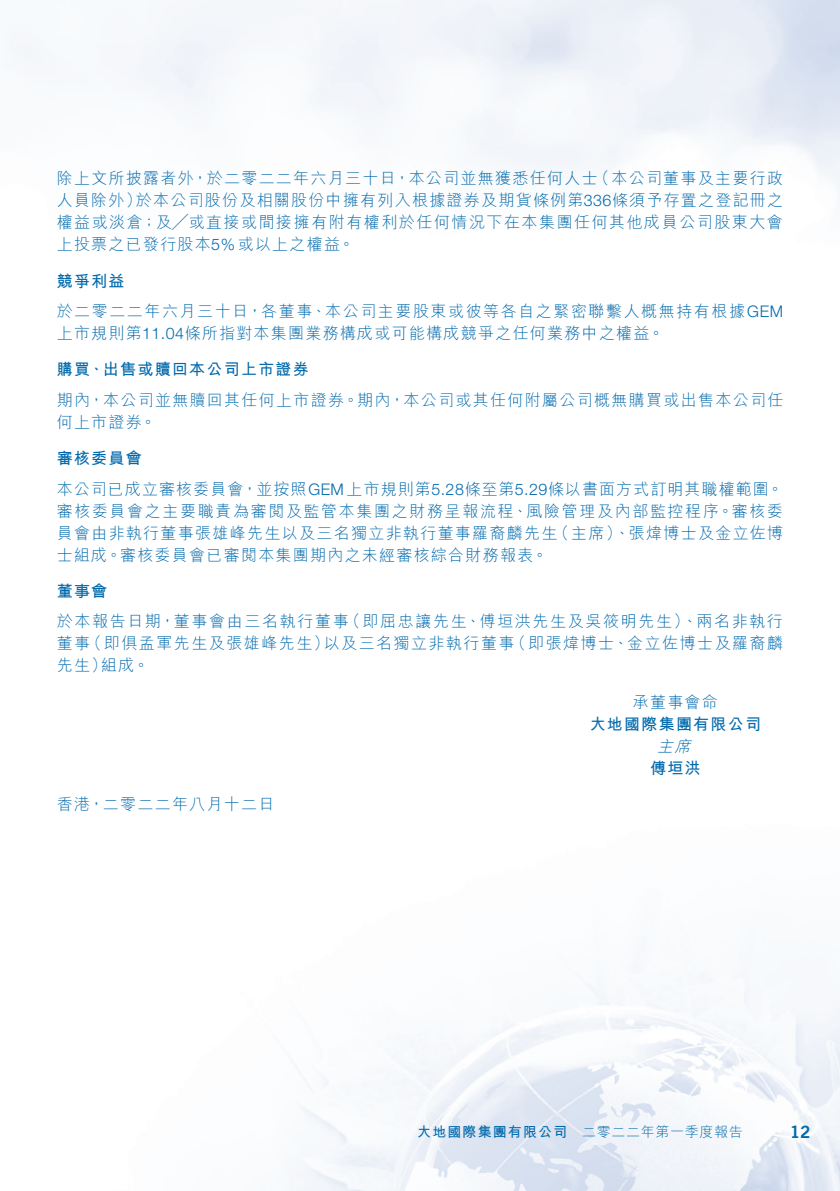
<style>
.page{position:relative;width:840px;height:1191px;background:#fff}
.page>*{position:absolute;margin:0;border:0;box-sizing:border-box;transform-origin:0 0}
.t1{font:17px "Trade Gothic LT Std Bd 2";color:#0169ac}
.t2{font:300 16px/22px "M Hei HK";letter-spacing:.08em;color:#0169ac}
.t3{font:300 16px/22px "M Hei HK";letter-spacing:.1em;color:#0169ac;text-align:right}
.t4{font:700 16px "M Hei HK";letter-spacing:.08em;color:#0169ac}
.t5{font:italic 300 16px "M Hei HK";color:#0169ac}
.t6{font:300 14px "M Hei HK";letter-spacing:.05em;color:#0169ac}
.t7{font:700 14px "M Hei HK";letter-spacing:.08em;color:#0169ac}
.s1{font-family:"Helvetica Neue LT Std"}
.s2{font-weight:700}
</style>
<div class="page">
<img style="left:11px;top:0;width:828px;height:1191px">
<p class="t2" style="left:593px;top:167px;width:191px">（本公司董事及主要行政</p>
<p class="t2" style="left:136px;top:167px;width:648px;text-indent:-79px">除上文所披露者外，於二零二二年六月三十日，本公司並無獲悉任何人士<br>於本公司股份及相關股份中擁有列入根據證券及期貨條例第<span class="s1">336</span>條須予存置之登記冊之</p>
<p class="t2" style="left:57px;top:189px;width:727px">人員除外）<br>權益或淡倉；及╱或直接或間接擁有附有權利於任何情況下在本集團任何其他成員公司股東大會上投票之已發行股本<span class="s1">5%</span>或以上之權益。</p>
<p class="t2" style="left:57px;top:265px;width:727px;line-height:30.4px"><span class="s2">競爭利益<br></span>於二零二二年六月三十日，各董事、本公司主要股東或彼等各自之緊密聯繫人概無持有根據<span class="s1">GEM</span></p>
<p class="t2" style="left:57px;top:322px;width:608px">上市規則第<span class="s1">11.04</span>條所指對本集團業務構成或可能構成競爭之任何業務中之權益。</p>
<p class="t4" style="left:57px;top:358px;width:253px">購買、出售或贖回本公司上市證券</p>
<p class="t2" style="left:57px;top:389px;width:727px">期內，本公司並無贖回其任何上市證券。期內，本公司或其任何附屬公司概無購買或出售本公司任何上市證券。</p>
<p class="t2" style="left:57px;top:442px;width:727px;line-height:30.6px"><span class="s2">審核委員會<br></span>本公司已成立審核委員會，並按照<span class="s1">GEM</span>上市規則第<span class="s1">5.28</span>條至第<span class="s1">5.29</span>條以書面方式訂明其職權範圍。</p>
<p class="t3" style="left:57px;top:499px;width:727px">審核委員會之主要職責為審閱及監管本集團之財務呈報流程、風險管理及內部監控程序。審核委（主席）、張煒博士及金立佐博</p>
<p class="t2" style="left:57px;top:521px;width:502px">員會由非執行董事張雄峰先生以及三名獨立非執行董事羅裔麟先生士組成。審核委員會已審閱本集團期內之未經審核綜合財務報表。</p>
<p class="t4" style="left:57px;top:579px;width:52px">董事會</p>
<p class="t3" style="left:344px;top:610px;width:440px">（即屈忠讓先生、傅垣洪先生及吳筱明先生）、兩名非執行</p>
<p class="t3" style="left:57px;top:610px;width:293px">於本報告日期，董事會由三名執行董事</p>
<p class="t2" style="left:86px;top:632px;width:245px">（即俱孟軍先生及張雄峰先生）</p>
<p class="t2" style="left:510px;top:632px;width:274px">（即張煒博士、金立佐博士及羅裔麟</p>
<p class="t2" style="left:57px;top:632px;width:35px">董事</p>
<p class="t2" style="left:323px;top:632px;width:192px">以及三名獨立非執行董事</p>
<p class="t2" style="left:57px;top:654px;width:52px">先生）</p>
<p class="t2" style="left:101px;top:654px;width:49px">組成。</p>
<p class="t2" style="left:57px;top:792px;width:219px">香港，二零二二年八月十二日</p>
<p class="t2" style="left:632px;top:690px;width:86px">承董事會命</p>
<p class="t4" style="left:589px;top:712px;width:173px">大地國際集團有限公司</p>
<p class="t5" style="left:656px;top:737px;width:39px">主席</p>
<p class="t4" style="left:649px;top:756px;width:52px">傅垣洪</p>
<p class="t7" style="left:417px;top:1121px;width:151px">大地國際集團有限公司</p>
<p class="t6" style="left:581px;top:1124px;width:162px">二零二二年第一季度報告</p>
<p class="t1" style="left:789px;top:1121px;width:22px">12</p>
</div>
